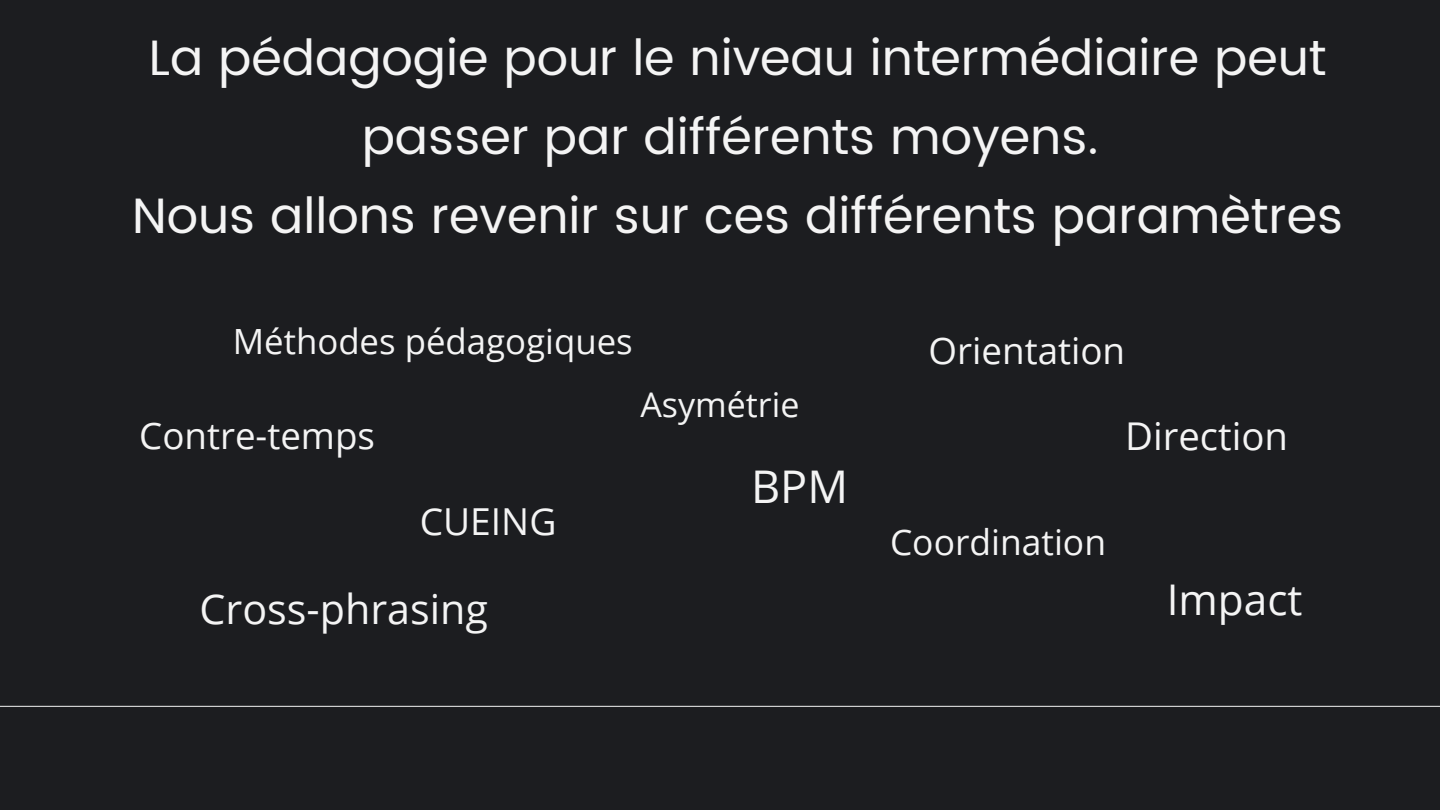
<style>
.page{position:relative;width:1440px;height:810px;background:#1c1d20}
.page>*{position:absolute;margin:0;border:0;box-sizing:border-box;transform-origin:0 0}
.t1{font:49.6px/79.1px "Poppins";color:#f4f4f4;text-align:center}
.t2{font:45.1px "Open Sans";color:#f4f4f4}
.t3{font:42.3px "Open Sans";color:#f4f4f4}
.t4{font:41.2px "Open Sans";color:#f4f4f4}
.t5{font:38.3px "Open Sans";color:#f4f4f4}
.t6{font:37.2px "Open Sans";color:#f4f4f4}
.t7{font:36.8px "Open Sans";color:#f4f4f4}
.t8{font:36.7px "Open Sans";color:#f4f4f4}
.t9{font:35.4px "Open Sans";color:#f4f4f4}
.t10{font:34.8px "Open Sans";color:#f4f4f4}
.t11{font:34px "Open Sans";color:#f4f4f4}
</style>
<div class="page">
<hr style="left:0;top:706px;width:1440px;height:1px;background:#f4f4f4">
<h2 class="t1" style="left:132px;top:18px;width:1213px">La pédagogie pour le niveau intermédiaire peut passer par différents moyens.<br>Nous allons revenir sur ces différents paramètres</h2>
<p class="t10" style="left:233px;top:317px;width:402px">Méthodes pédagogiques</p>
<h3 class="t8" style="left:139px;top:409px;width:237px">Contre-temps</h3>
<p class="t6" style="left:420px;top:495px;width:138px">CUEING</p>
<h3 class="t11" style="left:640px;top:381px;width:161px">Asymétrie</h3>
<p class="t2" style="left:751px;top:455px;width:98px">BPM</p>
<h3 class="t4" style="left:200px;top:580px;width:290px">Cross-phrasing</h3>
<h4 class="t7" style="left:929px;top:324px;width:198px">Orientation</h4>
<p class="t5" style="left:1125px;top:409px;width:164px">Direction</p>
<h1 class="t9" style="left:890px;top:518px;width:218px">Coordination</h1>
<p class="t3" style="left:1167px;top:570px;width:137px">Impact</p>
</div>
